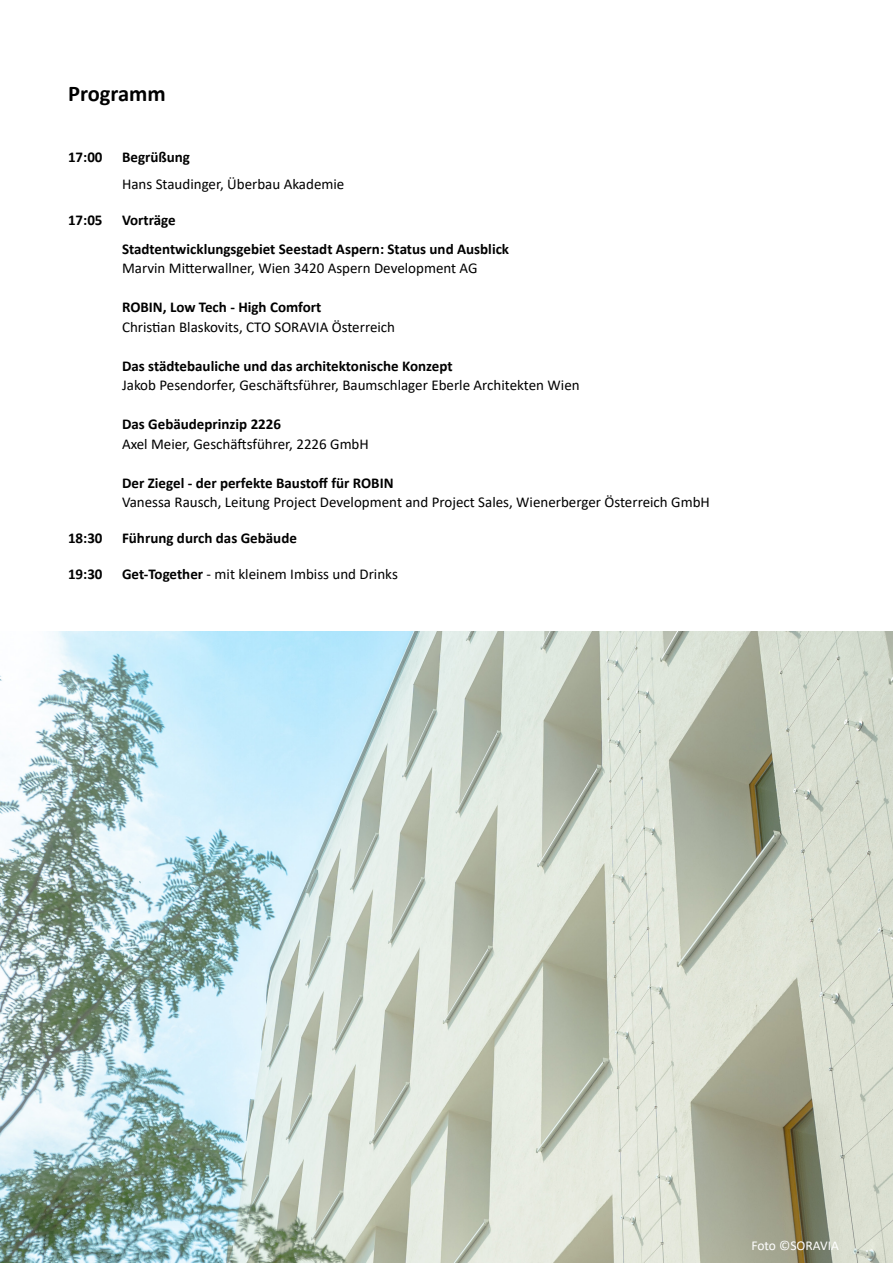
<style>
.page{position:relative;width:893px;height:1263px;background:#fff}
.page>*{position:absolute;margin:0;border:0;box-sizing:border-box;transform-origin:0 0}
.t1{font:700 22.5px "Calibri";color:#000}
.t2{font:15px "Calibri";color:#000}
.t3{font:700 15px "Calibri";color:#000}
.t4{font:13.5px "Calibri";color:#fff}
.s1{font-weight:700}
</style>
<div class="page">
<img style="left:0;top:631px;width:893px;height:632px">
<p class="t1" style="left:68px;top:77px;width:99px">Programm</p>
<p class="t3" style="left:68px;top:146px;width:36px">17:00</p>
<p class="t3" style="left:122px;top:146px;width:69px">Begrüßung</p>
<p class="t2" style="left:122px;top:174px;width:224px">Hans Staudinger, Überbau Akademie</p>
<p class="t3" style="left:68px;top:209px;width:36px">17:05</p>
<p class="t3" style="left:122px;top:209px;width:55px">Vorträge</p>
<p class="t3" style="left:122px;top:238px;width:389px">Stadtentwicklungsgebiet Seestadt Aspern: Status und Ausblick</p>
<p class="t2" style="left:122px;top:258px;width:357px">Marvin Mitterwallner, Wien 3420 Aspern Development AG</p>
<p class="t3" style="left:122px;top:296px;width:201px">ROBIN, Low Tech - High Comfort</p>
<p class="t2" style="left:122px;top:316px;width:275px">Christian Blaskovits, CTO SORAVIA Österreich</p>
<p class="t3" style="left:122px;top:355px;width:332px">Das städtebauliche und das architektonische Konzept</p>
<p class="t2" style="left:122px;top:375px;width:459px">Jakob Pesendorfer, Geschäftsführer, Baumschlager Eberle Architekten Wien</p>
<p class="t3" style="left:122px;top:413px;width:161px">Das Gebäudeprinzip 2226</p>
<p class="t2" style="left:122px;top:433px;width:248px">Axel Meier, Geschäftsführer, 2226 GmbH</p>
<p class="t3" style="left:122px;top:472px;width:273px">Der Ziegel - der perfekte Baustoff für ROBIN</p>
<p class="t2" style="left:122px;top:492px;width:589px">Vanessa Rausch, Leitung Project Development and Project Sales, Wienerberger Österreich GmbH</p>
<p class="t3" style="left:68px;top:527px;width:36px">18:30</p>
<p class="t3" style="left:122px;top:527px;width:176px">Führung durch das Gebäude</p>
<p class="t3" style="left:68px;top:563px;width:36px">19:30</p>
<p class="t2" style="left:122px;top:564px;width:277px"><span class="s1">Get-Together</span> - mit kleinem Imbiss und Drinks</p>
<p class="t4" style="left:751px;top:1236px;width:89px">Foto ©SORAVIA</p>
</div>
